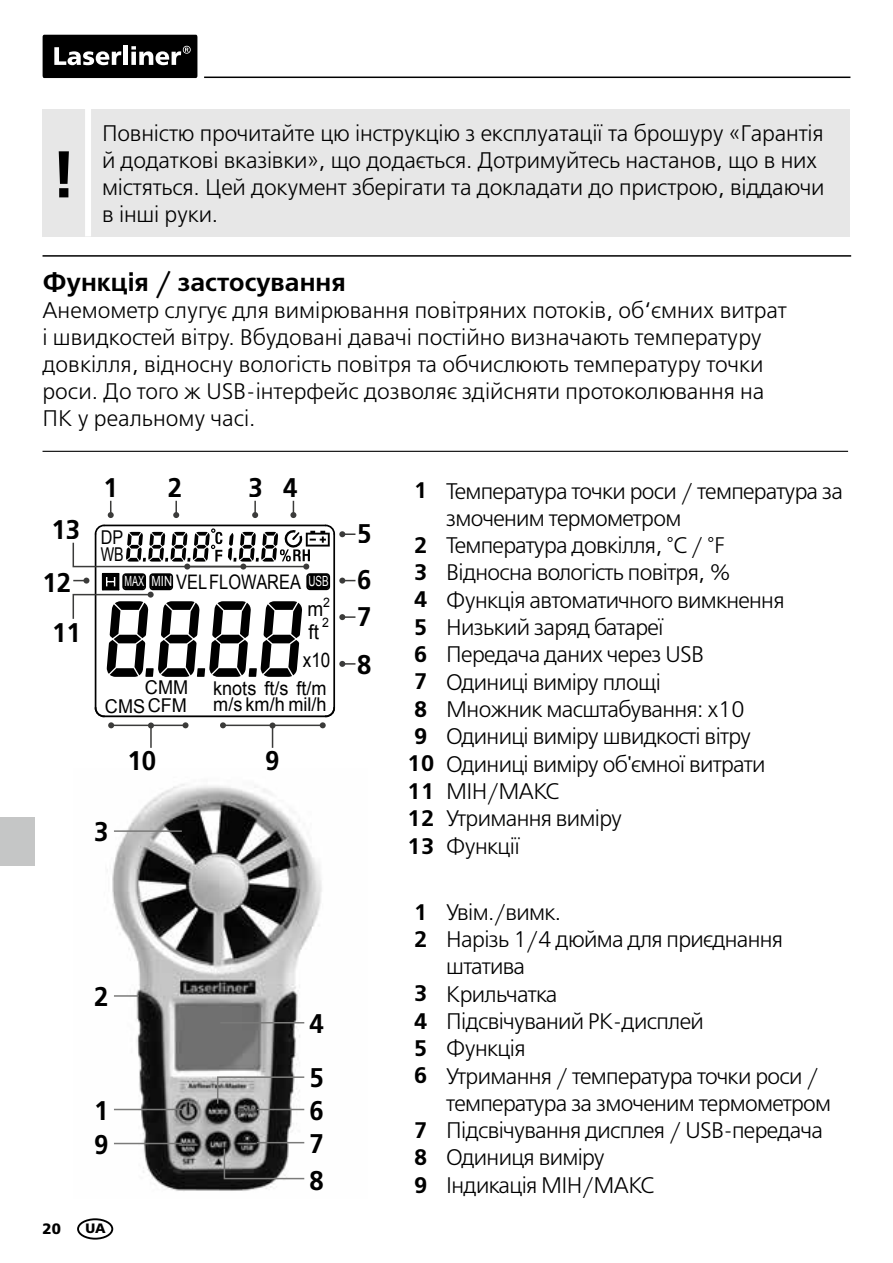
<style>
.page{position:relative;width:893px;height:1263px;background:#fff}
.page>*{position:absolute;margin:0;border:0;box-sizing:border-box;transform-origin:0 0}
.t1{font:700 66px "Frutiger LT Com";color:#000}
.t2{font:700 27px/37.5px "Frutiger LT Com";color:#000;scale:.95 1}
.t3{font:600 25.5px "Free Set";color:#000}
.t4{font:300 22.5px "Free Set";letter-spacing:-.03em;color:#000}
.t5{font:300 22.5px/27px "Free Set";color:#000}
.t6{font:300 22.5px/27px "Free Set";letter-spacing:-.01em;color:#000}
.t7{font:20.1px "Arial";color:#000;scale:.82 1}
.t8{font:20.1px "Arial";color:#000;scale:.85 1}
.t9{font:20.1px/22.8px "Arial";color:#000;scale:.95 1}
.t10{font:18.9px/18.3px "Arial";color:#000;text-align:right;scale:.95 1}
.t11{font:18.9px/17.1px "Arial";color:#000;scale:.85 1}
.t12{font:900 15px "Frutiger LT Com";color:#000}
.t13{font:14.1px "Arial";color:#fff;scale:.7 1}
.t14{font:900 13.5px "Frutiger LT Com";color:#000}
.t15{font:12.9px/20.4px "Arial";color:#000;scale:.95 1}
.s1{font-size:14.1px;color:#fff}
.s2{font-weight:600}
</style>
<div class="page">
<hr style="left:204px;top:77px;width:646px;height:1px;background:#000">
<div style="left:43px;top:35px;width:154px;height:43px;background:#000;border-radius:2px"></div>
<svg style="left:54px;top:47px;width:67px;height:18px"></svg>
<hr style="left:124px;top:46px;width:4px;height:19px;background:#fff">
<svg style="left:131px;top:46px;width:60px;height:19px"></svg>
<hr style="left:43px;top:255px;width:808px;height:2px;background:#000">
<hr style="left:43px;top:451px;width:805px;height:1px;background:#000">
<img style="left:112px;top:784px;width:210px;height:407px">
<hr style="left:114px;top:1109px;width:68px;height:1px;background:#7b7b7a">
<hr style="left:114px;top:830px;width:68px;height:2px;background:#7b7b7a">
<hr style="left:257px;top:1109px;width:47px;height:1px;background:#7b7b7a">
<svg style="left:216px;top:1076px;width:90px;height:29px;background:#919191"></svg>
<hr style="left:257px;top:1142px;width:47px;height:1px;background:#7b7b7a">
<svg style="left:223px;top:1147px;width:83px;height:33px"></svg>
<hr style="left:114px;top:1143px;width:68px;height:1px;background:#7b7b7a">
<hr style="left:220px;top:1022px;width:84px;height:1px;background:#7b7b7a">
<hr style="left:95px;top:534px;width:1px;height:174px;background:#000">
<hr style="left:333px;top:534px;width:2px;height:174px;background:#000">
<hr style="left:104px;top:715px;width:222px;height:2px;background:#000">
<hr style="left:150px;top:725px;width:2px;height:23px;background:#3b3b3a">
<svg style="left:148px;top:722px;width:6px;height:6px"></svg>
<hr style="left:111px;top:725px;width:75px;height:1px;background:#3b3b3a">
<svg style="left:183px;top:722px;width:6px;height:6px"></svg>
<svg style="left:94px;top:706px;width:20px;height:22px"></svg>
<svg style="left:270px;top:722px;width:6px;height:26px"></svg>
<hr style="left:223px;top:725px;width:100px;height:1px;background:#3b3b3a">
<svg style="left:320px;top:706px;width:16px;height:22px"></svg>
<svg style="left:220px;top:722px;width:6px;height:6px"></svg>
<svg style="left:108px;top:501px;width:6px;height:17px"></svg>
<svg style="left:173px;top:501px;width:6px;height:17px"></svg>
<svg style="left:252px;top:501px;width:6px;height:17px"></svg>
<svg style="left:290px;top:501px;width:6px;height:17px"></svg>
<svg style="left:72px;top:524px;width:283px;height:153px"></svg>
<hr style="left:114px;top:995px;width:25px;height:2px;background:#7b7b7a">
<div style="left:0;top:817px;width:34px;height:49px;background:#c5c6c6"></div>
<div style="left:77px;top:1218px;width:36px;height:21px;border:2px solid #000;border-radius:50%"></div>
<div style="left:43px;top:109px;width:807px;height:127px;background:#e7e7e7"></div>
<div style="left:85px;top:109px;width:6px;height:127px;background:#fff"></div>
<h1 class="t1" style="left:51px;top:136px;width:27px">!</h1>
<p class="t6" style="left:102px;top:120px;width:724px">Повністю прочитайте цю інструкцію з експлуатації та брошуру «Гарантія й додаткові вказівки», що додається. Дотримуйтесь настанов, що в них містяться. Цей документ зберігати та докладати до пристрою, віддаючи в інші руки.</p>
<p class="t3" style="left:43px;top:267px;width:305px">Функція / застосування</p>
<p class="t5" style="left:43px;top:297px;width:746px">Анемометр слугує для вимірювання повітряних потоків, об‘ємних витрат і швидкостей вітру. Вбудовані давачі постійно визначають температуру довкілля, відносну вологість повітря та обчислюють температуру точки роси. До того ж USB-інтерфейс дозволяє здійсняти протоколювання на ПК у реальному часі.</p>
<p class="t2" style="left:52px;top:511px;width:32px">13</p>
<p class="t2" style="left:43px;top:564px;width:32px">12</p>
<p class="t2" style="left:52px;top:614px;width:32px">11</p>
<p class="t2" style="left:104px;top:468px;width:17px">1</p>
<p class="t2" style="left:249px;top:468px;width:53px">3 4</p>
<p class="t2" style="left:168px;top:468px;width:17px">2</p>
<p class="t11" style="left:101px;top:529px;width:29px">DP<br>WB</p>
<p class="t7" style="left:125px;top:569px;width:217px"><span class="s1">MAX MIN</span> VEL FLOWAREA</p>
<p class="t13" style="left:308px;top:572px;width:30px">USB</p>
<p class="t9" style="left:307px;top:598px;width:18px">m ft</p>
<p class="t15" style="left:322px;top:592px;width:10px">2<br>2</p>
<p class="t8" style="left:303px;top:646px;width:34px">x10</p>
<p class="t10" style="left:105px;top:679px;width:89px">CMM<br>CMS CFM</p>
<p class="t10" style="left:213px;top:680px;width:121px;line-height:16.5px;text-align:left">knots ft/s ft/m m/s km/h mil/h</p>
<p class="t2" style="left:128px;top:742px;width:32px">10</p>
<p class="t2" style="left:265px;top:742px;width:17px">9</p>
<p class="t2" style="left:94px;top:813px;width:17px">3</p>
<p class="t2" style="left:357px;top:511px;width:17px;line-height:46.2px">5<br>6</p>
<p class="t2" style="left:357px;top:593px;width:17px;line-height:48px">7<br>8</p>
<p class="t2" style="left:94px;top:978px;width:17px">2</p>
<p class="t2" style="left:94px;top:1091px;width:17px">1</p>
<p class="t2" style="left:94px;top:1126px;width:17px">9</p>
<p class="t12" style="left:43px;top:1219px;width:20px">20</p>
<p class="t14" style="left:85px;top:1220px;width:22px">UA</p>
<p class="t2" style="left:309px;top:1005px;width:17px">4</p>
<p class="t2" style="left:309px;top:1059px;width:17px">5</p>
<p class="t2" style="left:309px;top:1091px;width:17px">6</p>
<p class="t2" style="left:309px;top:1125px;width:17px">7<br>8</p>
<p class="t4" style="left:414px;top:478px;width:431px"><span class="s2">1</span> Температура точки роси / температура за</p>
<p class="t4" style="left:446px;top:505px;width:237px">змоченим термометром</p>
<p class="t4" style="left:414px;top:532px;width:312px"><span class="s2">2</span> Температура довкілля, °C / °F</p>
<p class="t4" style="left:414px;top:559px;width:319px"><span class="s2">3</span> Відносна вологість повітря, %</p>
<p class="t4" style="left:414px;top:587px;width:372px"><span class="s2">4</span> Функція автоматичного вимкнення</p>
<p class="t4" style="left:414px;top:614px;width:251px"><span class="s2">5</span> Низький заряд батареї</p>
<p class="t4" style="left:414px;top:641px;width:292px"><span class="s2">6</span> Передача даних через USB</p>
<p class="t4" style="left:414px;top:669px;width:248px"><span class="s2">7</span> Одиниці виміру площі</p>
<p class="t4" style="left:414px;top:696px;width:332px"><span class="s2">8</span> Множник масштабування: x10</p>
<p class="t4" style="left:414px;top:723px;width:339px"><span class="s2">9</span> Одиниці виміру швидкості вітру</p>
<p class="t4" style="left:407px;top:751px;width:360px"><span class="s2">10</span> Одиниці виміру об'ємної витрати</p>
<p class="t4" style="left:407px;top:778px;width:154px"><span class="s2">11</span> МІН/МАКС</p>
<p class="t4" style="left:407px;top:805px;width:217px"><span class="s2">12</span> Утримання виміру</p>
<p class="t4" style="left:407px;top:833px;width:114px"><span class="s2">13</span> Функції</p>
<p class="t4" style="left:414px;top:899px;width:149px"><span class="s2">1</span> Увім./вимк.</p>
<p class="t4" style="left:414px;top:926px;width:371px"><span class="s2">2</span> Нарізь 1/4 дюйма для приєднання</p>
<p class="t4" style="left:446px;top:953px;width:81px">штатива</p>
<p class="t4" style="left:414px;top:981px;width:145px"><span class="s2">3</span> Крильчатка</p>
<p class="t4" style="left:414px;top:1008px;width:291px"><span class="s2">4</span> Підсвічуваний РК-дисплей</p>
<p class="t4" style="left:414px;top:1035px;width:113px"><span class="s2">5</span> Функція</p>
<p class="t4" style="left:414px;top:1063px;width:406px"><span class="s2">6</span> Утримання / температура точки роси /</p>
<p class="t4" style="left:446px;top:1090px;width:386px">температура за змоченим термометром</p>
<p class="t4" style="left:414px;top:1117px;width:411px"><span class="s2">7</span> Підсвічування дисплея / USB-передача</p>
<p class="t4" style="left:414px;top:1144px;width:193px"><span class="s2">8</span> Одиниця виміру</p>
<p class="t4" style="left:414px;top:1172px;width:242px"><span class="s2">9</span> Індикація МІН/МАКС</p>
</div>
